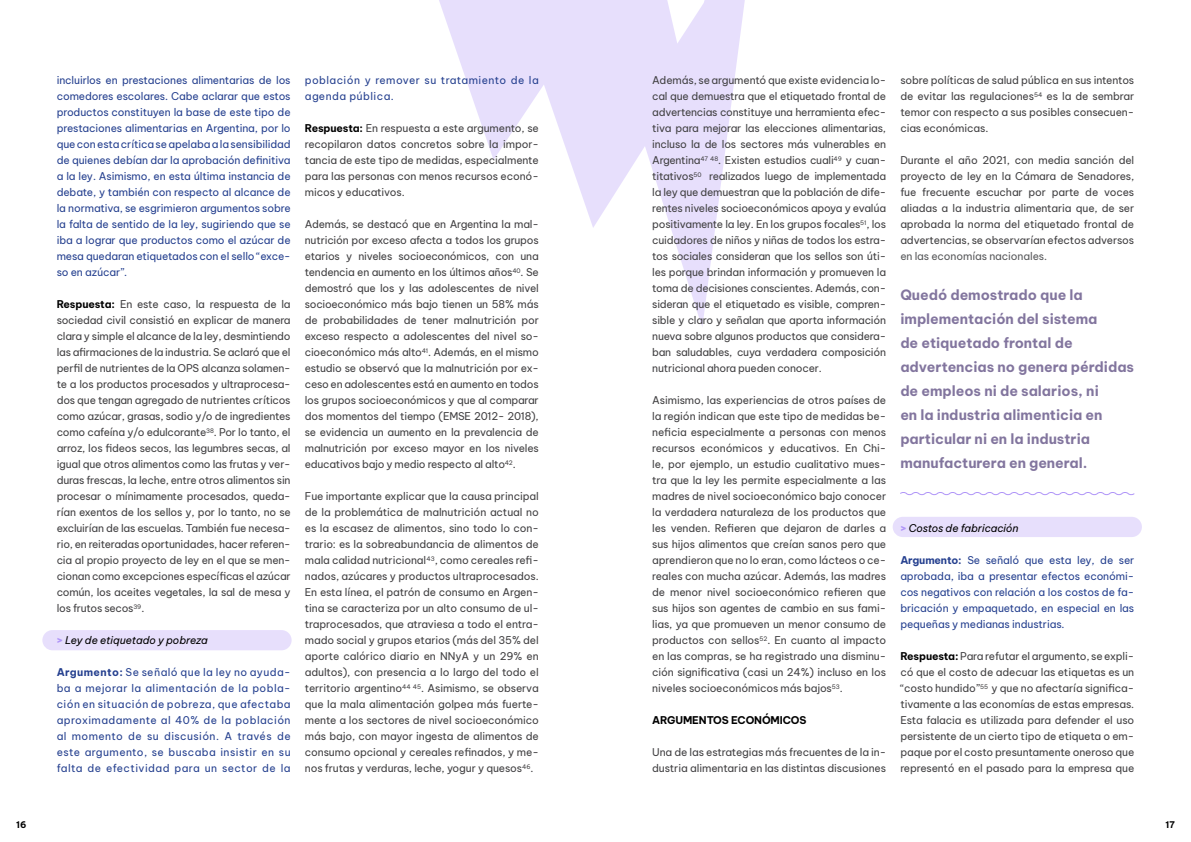
<style>
.page{position:relative;width:1191px;height:842px;background:#fff}
.page>*{position:absolute;margin:0;border:0;box-sizing:border-box;transform-origin:0 0}
.t1{font:700 14px/24px "Be Vietnam Pro";color:#82759e}
.t2{font:10.5px/16px "Be Vietnam Pro";letter-spacing:-.01em;color:#414042;text-align:justify}
.t3{font:10.5px/16px "Be Vietnam Pro";letter-spacing:-.005em;color:#25408f;text-align:justify}
.t4{font:10.5px/16px "Be Vietnam Pro";letter-spacing:.04em;color:#25408f}
.t5{font:italic 10.5px "Be Vietnam Pro";letter-spacing:-.01em;color:#000}
.t6{font:10.5px "Be Vietnam Pro";letter-spacing:-.01em;color:#58595b}
.t7{font:700 10.5px "Be Vietnam Pro";letter-spacing:-.01em;color:#000}
.t8{font:700 9px "Be Vietnam Pro";color:#000}
.s1{font-weight:700;color:#000}
.s2{font-weight:900;font-style:normal;color:#b095f8}
.s3{font-weight:700}
</style>
<div class="page">
<svg style="left:439px;top:0;width:306px;height:327px"></svg>
<div style="left:892px;top:517px;width:250px;height:20px;background:#e7dffc;border-radius:10px"></div>
<div style="left:42px;top:630px;width:250px;height:20px;background:#e7dffc;border-radius:10px"></div>
<svg style="left:900px;top:492px;width:235px;height:4px"></svg>
<p class="t3" style="left:57px;top:71px;width:235px">incluirlos en prestaciones alimentarias de los comedores escolares. Cabe aclarar que estos productos constituyen la base de este tipo de prestaciones alimentarias en Argentina, por lo que con esta crítica se apelaba a la sensibilidad de quienes debían dar la aprobación definitiva a la ley. Asimismo, en esta última instancia de debate, y también con respecto al alcance de la normativa, se esgrimieron argumentos sobre la falta de sentido de la ley, sugiriendo que se iba a lograr que productos como el azúcar de mesa quedaran etiquetados con el sello “exce&shy;so en azúcar”.</p>
<p class="t2" style="left:57px;top:295px;width:235px"><span class="s1">Respuesta:</span> En este caso, la respuesta de la sociedad civil consistió en explicar de manera clara y simple el alcance de la ley, desmintiendo las afirmaciones de la industria. Se aclaró que el perfil de nutrientes de la OPS alcanza solamen&shy;te a los productos procesados y ultraprocesa&shy;dos que tengan agregado de nutrientes críticos como azúcar, grasas, sodio y/o de ingredientes como cafeína y/o edulcorante<sup>38</sup>. Por lo tanto, el arroz, los fideos secos, las legumbres secas, al igual que otros alimentos como las frutas y ver&shy;duras frescas, la leche, entre otros alimentos sin procesar o mínimamente procesados, queda&shy;rían exentos de los sellos y, por lo tanto, no se excluirían de las escuelas. También fue necesa&shy;rio, en reiteradas oportunidades, hacer referen&shy;cia al propio proyecto de ley en el que se men&shy;cionan como excepciones específicas el azúcar común, los aceites vegetales, la sal de mesa y los frutos secos<sup>39</sup>.</p>
<p class="t5" style="left:57px;top:631px;width:153px"><span class="s2">&gt;</span> Ley de etiquetado y pobreza</p>
<p class="t3" style="left:57px;top:663px;width:235px"><span class="s3">Argumento:</span> Se señaló que la ley no ayuda&shy;ba a mejorar la alimentación de la pobla&shy;ción en situación de pobreza, que afectaba aproximadamente al 40% de la población al momento de su discusión. A través de este argumento, se buscaba insistir en su falta de efectividad para un sector de la</p>
<p class="t4" style="left:305px;top:71px;width:235px">población y remover su tratamiento de la agenda pública.</p>
<p class="t2" style="left:305px;top:119px;width:235px"><span class="s1">Respuesta:</span> En respuesta a este argumento, se recopilaron datos concretos sobre la impor&shy;tancia de este tipo de medidas, especialmente para las personas con menos recursos econó&shy;micos y educativos.</p>
<p class="t2" style="left:305px;top:215px;width:235px">Además, se destacó que en Argentina la mal&shy;nutrición por exceso afecta a todos los grupos etarios y niveles socioeconómicos, con una tendencia en aumento en los últimos años<sup>40</sup>. Se demostró que los y las adolescentes de nivel socioeconómico más bajo tienen un 58% más de probabilidades de tener malnutrición por exceso respecto a adolescentes del nivel so&shy;cioeconómico más alto<sup>41</sup>. Además, en el mismo estudio se observó que la malnutrición por ex&shy;ceso en adolescentes está en aumento en todos los grupos socioeconómicos y que al comparar dos momentos del tiempo (EMSE 2012- 2018), se evidencia un aumento en la prevalencia de malnutrición por exceso mayor en los niveles educativos bajo y medio respecto al alto<sup>42</sup>.</p>
<p class="t2" style="left:305px;top:487px;width:235px">Fue importante explicar que la causa principal de la problemática de malnutrición actual no es la escasez de alimentos, sino todo lo con&shy;trario: es la sobreabundancia de alimentos de mala calidad nutricional<sup>43</sup>, como cereales refi&shy;nados, azúcares y productos ultraprocesados.<br>En esta línea, el patrón de consumo en Argen&shy;tina se caracteriza por un alto consumo de ul&shy;traprocesados, que atraviesa a todo el entra&shy;mado social y grupos etarios (más del 35% del aporte calórico diario en NNyA y un 29% en adultos), con presencia a lo largo del todo el territorio argentino<sup>44</sup> <sup>45</sup>. Asimismo, se observa que la mala alimentación golpea más fuerte&shy;mente a los sectores de nivel socioeconómico más bajo, con mayor ingesta de alimentos de consumo opcional y cereales refinados, y me&shy;nos frutas y verduras, leche, yogur y quesos<sup>46</sup>.</p>
<p class="t2" style="left:652px;top:71px;width:235px">Además, se argumentó que existe evidencia lo&shy;cal que demuestra que el etiquetado frontal de advertencias constituye una herramienta efec&shy;tiva para mejorar las elecciones alimentarias, incluso la de los sectores más vulnerables en Argentina<sup>47</sup> <sup>48</sup>. Existen estudios cuali<sup>49</sup> y cuan&shy;titativos<sup>50</sup> realizados luego de implementada la ley que demuestran que la población de dife&shy;rentes niveles socioeconómicos apoya y evalúa positivamente la ley. En los grupos focales<sup>51</sup>, los cuidadores de niños y niñas de todos los estra&shy;tos sociales consideran que los sellos son úti&shy;les porque brindan información y promueven la toma de decisiones conscientes. Además, con&shy;sideran que el etiquetado es visible, compren&shy;sible y claro y señalan que aporta información nueva sobre algunos productos que considera&shy;ban saludables, cuya verdadera composición nutricional ahora pueden conocer.</p>
<p class="t2" style="left:652px;top:391px;width:235px">Asimismo, las experiencias de otros países de la región indican que este tipo de medidas be&shy;neficia especialmente a personas con menos recursos económicos y educativos. En Chi&shy;le, por ejemplo, un estudio cualitativo mues&shy;tra que la ley les permite especialmente a las madres de nivel socioeconómico bajo conocer la verdadera naturaleza de los productos que les venden. Refieren que dejaron de darles a sus hijos alimentos que creían sanos pero que aprendieron que no lo eran, como lácteos o ce&shy;reales con mucha azúcar. Además, las madres de menor nivel socioeconómico refieren que sus hijos son agentes de cambio en sus fami&shy;lias, ya que promueven un menor consumo de productos con sellos<sup>52</sup>. En cuanto al impacto en las compras, se ha registrado una disminu&shy;ción significativa (casi un 24%) incluso en los niveles socioeconómicos más bajos<sup>53</sup>.</p>
<p class="t7" style="left:652px;top:711px;width:156px">ARGUMENTOS ECONÓMICOS</p>
<p class="t2" style="left:652px;top:743px;width:235px">Una de las estrategias más frecuentes de la in&shy;dustria alimentaria en las distintas discusiones</p>
<p class="t2" style="left:900px;top:71px;width:235px">sobre políticas de salud pública en sus intentos de evitar las regulaciones<sup>54</sup> es la de sembrar temor con respecto a sus posibles consecuen&shy;cias económicas.</p>
<p class="t2" style="left:900px;top:151px;width:235px">Durante el año 2021, con media sanción del proyecto de ley en la Cámara de Senadores, fue frecuente escuchar por parte de voces aliadas a la industria alimentaria que, de ser aprobada la norma del etiquetado frontal de advertencias, se observarían efectos adversos</p>
<p class="t6" style="left:900px;top:247px;width:148px">en las economías nacionales.</p>
<h1 class="t1" style="left:900px;top:281px;width:235px">Quedó demostrado que la implementación del sistema<br>de etiquetado frontal de advertencias no genera pérdidas de empleos ni de salarios, ni<br>en la industria alimenticia en particular ni en la industria manufacturera en general.</h1>
<p class="t5" style="left:900px;top:519px;width:120px"><span class="s2">&gt;</span> Costos de fabricación</p>
<p class="t3" style="left:900px;top:551px;width:235px"><span class="s3">Argumento:</span> Se señaló que esta ley, de ser aprobada, iba a presentar efectos económi&shy;cos negativos con relación a los costos de fa&shy;bricación y empaquetado, en especial en las pequeñas y medianas industrias.</p>
<p class="t2" style="left:900px;top:647px;width:235px"><span class="s1">Respuesta:</span> Para refutar el argumento, se expli&shy;có que el costo de adecuar las etiquetas es un “costo hundido”<sup>55</sup> y que no afectaría significa&shy;tivamente a las economías de estas empresas.<br>Esta falacia es utilizada para defender el uso persistente de un cierto tipo de etiqueta o em&shy;paque por el costo presuntamente oneroso que representó en el pasado para la empresa que</p>
<p class="t8" style="left:16px;top:817px;width:12px">16</p>
<p class="t8" style="left:1165px;top:817px;width:11px">17</p>
</div>
